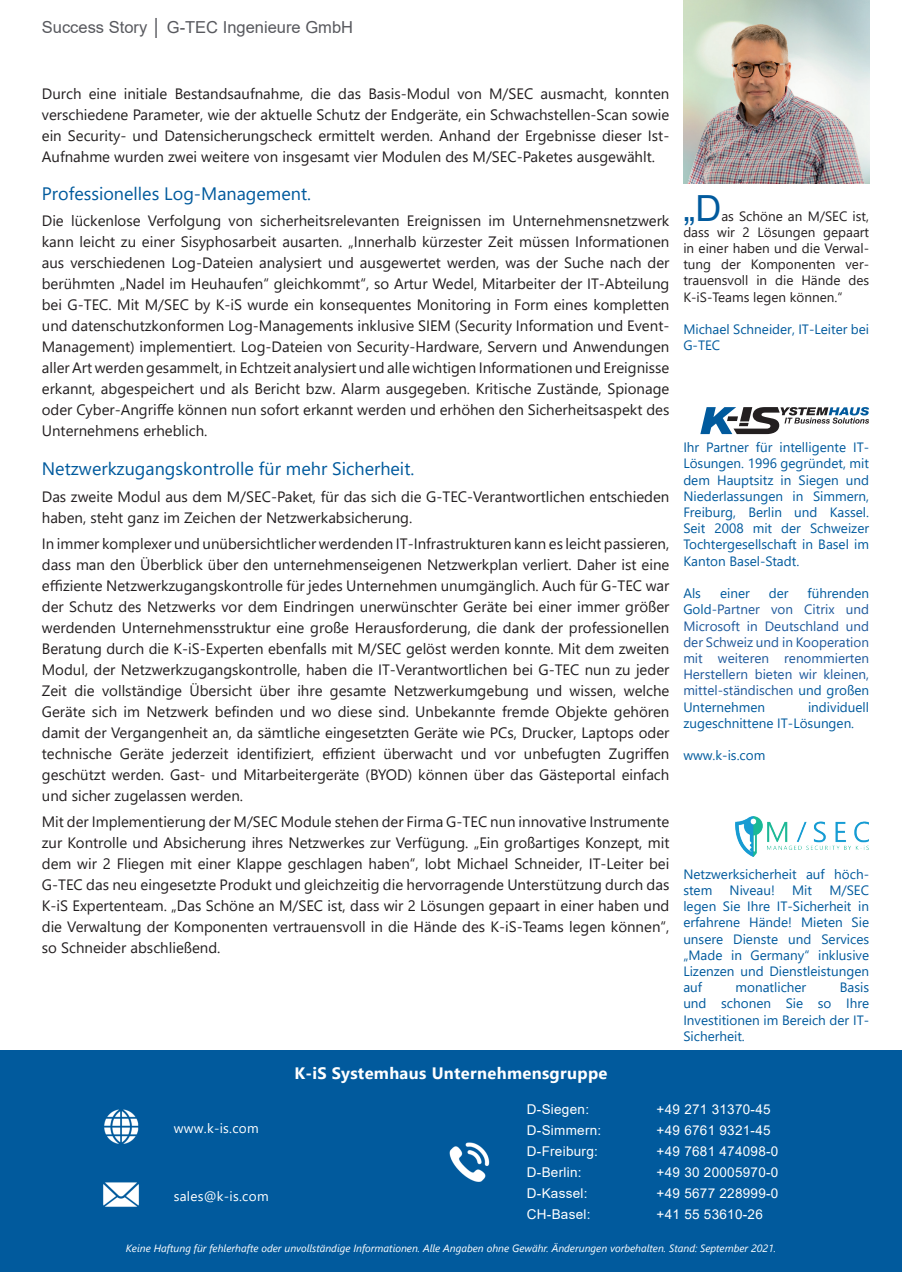
<style>
.page{position:relative;width:902px;height:1272px;background:#fff}
.page>*{position:absolute;margin:0;border:0;box-sizing:border-box;transform-origin:0 0}
.t1{font:36px "Arial";color:#015a9d}
.t2{font:18px "Segoe UI";color:#015a9d}
.t3{font:16.5px "Arial";color:#58595e}
.t4{font:700 16.5px "Segoe UI";letter-spacing:.02em;color:#fff}
.t5{font:15px/21px "Segoe UI";color:#231f20;text-align:justify}
.t6{font:13.5px/16.2px "Segoe UI";color:#015a9d}
.t7{font:13.5px/16.2px "Segoe UI";color:#1e599c;text-align:justify}
.t8{font:13.5px/21px "Arial";letter-spacing:.02em;color:#fff}
.t9{font:13.5px/16.2px "Segoe UI";color:#231f20;text-align:justify}
.t10{font:13.5px "Segoe UI";letter-spacing:.02em;color:#fff}
.t11{font:italic 10.5px "Segoe UI";color:#fff}
.s1{color:#015a9d}
</style>
<div class="page">
<svg style="left:700px;top:407px;width:169px;height:27px"></svg>
<div style="left:0;top:1050px;width:901px;height:221px;background:#015a9d"></div>
<img style="left:104px;top:1109px;width:35px;height:35px">
<img style="left:103px;top:1182px;width:36px;height:25px">
<img style="left:449px;top:1142px;width:41px;height:40px">
<img style="left:683px;top:0;width:186px;height:183px">
<img style="left:735px;top:817px;width:133px;height:39px">
<p class="t3" style="left:42px;top:16px;width:313px">Success Story │ G-TEC Ingenieure GmbH</p>
<p class="t5" style="left:42px;top:82px;width:629px">Durch eine initiale Bestandsaufnahme, die das Basis-Modul von M/SEC ausmacht, konnten verschiedene Parameter, wie der aktuelle Schutz der Endgeräte, ein Schwachstellen-Scan sowie ein Security- und Datensicherungscheck ermittelt werden. Anhand der Ergebnisse dieser Ist-Aufnahme wurden zwei weitere von insgesamt vier Modulen des M/SEC-Paketes ausgewählt.</p>
<p class="t2" style="left:42px;top:177px;width:271px">Professionelles Log-Management.</p>
<p class="t5" style="left:42px;top:209px;width:629px">Die lückenlose Verfolgung von sicherheitsrelevanten Ereignissen im Unternehmensnetzwerk kann leicht zu einer Sisyphosarbeit ausarten. „Innerhalb kürzester Zeit müssen Informationen aus verschiedenen Log-Dateien analysiert und ausgewertet werden, was der Suche nach der berühmten „Nadel im Heuhaufen“ gleichkommt“, so Artur Wedel, Mitarbeiter der IT-Abteilung bei G-TEC. Mit M/SEC by K-iS wurde ein konsequentes Monitoring in Form eines kompletten und datenschutzkonformen Log-Managements inklusive SIEM (Security Information und Event-Management) implementiert. Log-Dateien von Security-Hardware, Servern und Anwendungen aller Art werden gesammelt, in Echtzeit analysiert und alle wichtigen Informationen und Ereignisse erkannt, abgespeichert und als Bericht bzw. Alarm ausgegeben. Kritische Zustände, Spionage oder Cyber-Angriffe können nun sofort erkannt werden und erhöhen den Sicherheitsaspekt des Unternehmens erheblich.</p>
<p class="t2" style="left:42px;top:451px;width:374px">Netzwerkzugangskontrolle für mehr Sicherheit.</p>
<p class="t5" style="left:42px;top:484px;width:629px">Das zweite Modul aus dem M/SEC-Paket, für das sich die G-TEC-Verantwortlichen entschieden haben, steht ganz im Zeichen der Netzwerkabsicherung.</p>
<p class="t5" style="left:42px;top:531px;width:629px">In immer komplexer und unübersichtlicher werdenden IT-Infrastrukturen kann es leicht passieren, dass man den Überblick über den unternehmenseigenen Netzwerkplan verliert. Daher ist eine effiziente Netzwerkzugangskontrolle für jedes Unternehmen unumgänglich. Auch für G-TEC war der Schutz des Netzwerks vor dem Eindringen unerwünschter Geräte bei einer immer größer werdenden Unternehmensstruktur eine große Herausforderung, die dank der professionellen Beratung durch die K-iS-Experten ebenfalls mit M/SEC gelöst werden konnte. Mit dem zweiten Modul, der Netzwerkzugangskontrolle, haben die IT-Verantwortlichen bei G-TEC nun zu jeder Zeit die vollständige Übersicht über ihre gesamte Netzwerkumgebung und wissen, welche Geräte sich im Netzwerk befinden und wo diese sind. Unbekannte fremde Objekte gehören damit der Vergangenheit an, da sämtliche eingesetzten Geräte wie PCs, Drucker, Laptops oder technische Geräte jederzeit identifiziert, effizient überwacht und vor unbefugten Zugriffen geschützt werden. Gast- und Mitarbeitergeräte (BYOD) können über das Gästeportal einfach und sicher zugelassen werden.</p>
<p class="t5" style="left:42px;top:809px;width:629px">Mit der Implementierung der M/SEC Module stehen der Firma G-TEC nun innovative Instrumente zur Kontrolle und Absicherung ihres Netzwerkes zur Verfügung. „Ein großartiges Konzept, mit dem wir 2 Fliegen mit einer Klappe geschlagen haben“, lobt Michael Schneider, IT-Leiter bei G-TEC das neu eingesetzte Produkt und gleichzeitig die hervorragende Unterstützung durch das K-iS Expertenteam. „Das Schöne an M/SEC ist, dass wir 2 Lösungen gepaart in einer haben und die Verwaltung der Komponenten vertrauensvoll in die Hände des K-iS-Teams legen können“, so Schneider abschließend.</p>
<p class="t4" style="left:294px;top:1057px;width:314px">K-iS Systemhaus Unternehmensgruppe</p>
<h1 class="t1" style="left:683px;top:183px;width:39px">„D</h1>
<p class="t9" style="left:683px;top:206px;width:187px;text-indent:38px">as Schöne an M/SEC ist, dass wir 2 Lösungen gepaart in einer haben und die Verwal&shy;tung der Komponenten ver&shy;trauensvoll in die Hände des K-iS-Teams legen können.“</p>
<p class="t6" style="left:683px;top:320px;width:187px">Michael Schneider, IT-Leiter bei<br>G-TEC</p>
<p class="t6" style="left:683px;top:438px;width:187px;text-align:justify">Ihr Partner für intelligente IT-Lösungen. 1996 gegründet, mit dem Hauptsitz in Siegen und Niederlassungen in Simmern, Freiburg, Berlin und Kassel.<br>Seit 2008 mit der Schweizer Tochtergesellschaft in Basel im Kanton Basel-Stadt.</p>
<p class="t6" style="left:683px;top:584px;width:19px">Als</p>
<p class="t6" style="left:720px;top:584px;width:31px">einer</p>
<p class="t6" style="left:768px;top:584px;width:21px">der</p>
<p class="t7" style="left:683px;top:584px;width:187px;text-indent:124px"><span class="s1">führenden Gold</span>-Partner von Citrix und Microsoft in Deutschland und der Schweiz und in Kooperation mit weiteren renommierten Herstellern bieten wir kleinen, mittel-ständischen <span class="s1">und großen Unternehmen</span></p>
<p class="t6" style="left:683px;top:697px;width:187px;text-indent:125px">individuell zugeschnittene IT-Lösungen.</p>
<p class="t6" style="left:683px;top:746px;width:84px">www.k-is.com</p>
<p class="t6" style="left:683px;top:864px;width:187px">Netzwerksicherheit auf höch&shy;stem</p>
<p class="t6" style="left:729px;top:880px;width:47px">Niveau!</p>
<p class="t6" style="left:792px;top:880px;width:21px">Mit</p>
<p class="t6" style="left:683px;top:880px;width:187px;text-align:justify;text-indent:146px">M/SEC legen Sie Ihre IT-Sicherheit in erfahrene Hände! Mieten Sie unsere Dienste und Services „Made in Germany“ inklusive Lizenzen und Dienstleistungen auf</p>
<p class="t6" style="left:735px;top:978px;width:72px">monatlicher</p>
<p class="t6" style="left:683px;top:978px;width:187px;text-align:justify;text-indent:156px">Basis und schonen Sie so Ihre Investitionen im Bereich der IT-Sicherheit.</p>
<p class="t8" style="left:527px;top:1098px;width:76px">D-Siegen:<br>D-Simmern:<br>D-Freiburg:<br>D-Berlin:<br>D-Kassel:<br>CH-Basel:</p>
<p class="t8" style="left:656px;top:1098px;width:123px">+49 271 31370-45 +49 6761 9321-45 +49 7681 474098-0 +49 30 20005970-0 +49 5677 228999-0 +41 55 53610-26</p>
<p class="t11" style="left:126px;top:1237px;width:651px">Keine Haftung für fehlerhafte oder unvollständige Informationen. Alle Angaben ohne Gewähr. Änderungen vorbehalten. Stand: September 2021.</p>
<p class="t10" style="left:174px;top:1115px;width:86px">www.k-is.com</p>
<p class="t10" style="left:174px;top:1183px;width:96px">sales@k-is.com</p>
</div>
